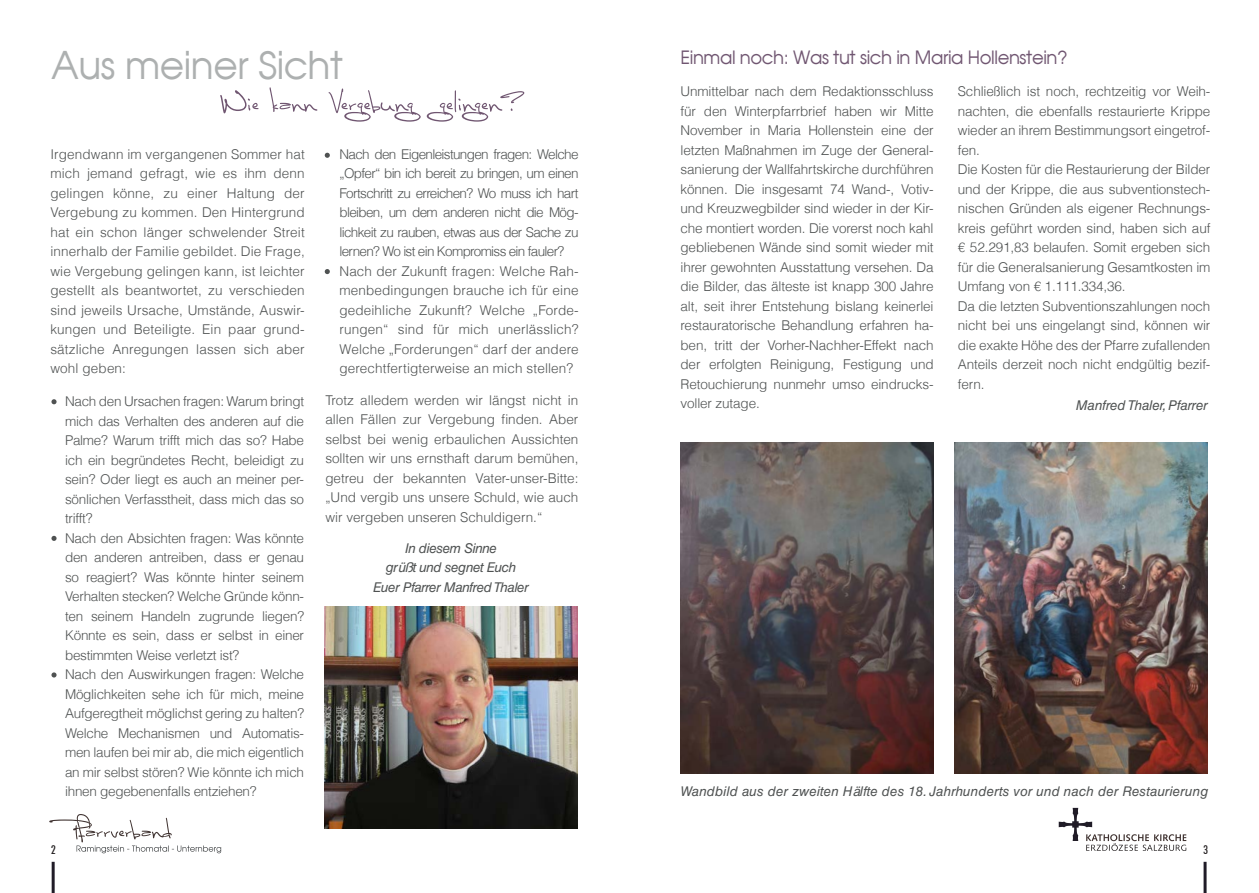
<style>
.page{position:relative;width:1259px;height:893px;background:#fff}
.page>*{position:absolute;margin:0;border:0;box-sizing:border-box;transform-origin:0 0}
.t1{font:37.5px "Avalon Plain";letter-spacing:-.01em;color:#adb0b0}
.t2{font:18px "Avalon Plain";letter-spacing:-.02em;color:#705671}
.t3{font:300 13.5px/19.5px "Helvetica LT";letter-spacing:-.02em;color:#4f5252;text-align:justify}
.t4{font:italic 13.5px/19.5px "Helvetica LT Std";letter-spacing:-.03em;color:#4f5252;text-align:center}
.t5{font:italic 13.5px "Helvetica LT Std";letter-spacing:-.01em;color:#4f5252}
.t6{font:italic 13.35px "Helvetica LT Std";letter-spacing:.01em;color:#4f5252}
.t7{font:500 condensed 12px "Futura BT";color:#231f20}
</style>
<div class="page">
<svg style="left:49px;top:814px;width:172px;height:39px"></svg>
<svg style="left:1058px;top:808px;width:128px;height:43px"></svg>
<hr style="left:1203px;top:862px;width:3px;height:31px;background:#201c27">
<hr style="left:52px;top:862px;width:3px;height:31px;background:#201c27">
<img style="left:325px;top:607px;width:252px;height:222px">
<svg style="left:325px;top:153px;width:5px;height:5px"></svg>
<svg style="left:325px;top:269px;width:5px;height:5px"></svg>
<svg style="left:51px;top:399px;width:6px;height:5px"></svg>
<svg style="left:51px;top:536px;width:6px;height:5px"></svg>
<svg style="left:51px;top:672px;width:6px;height:5px"></svg>
<svg style="left:220px;top:87px;width:304px;height:35px"></svg>
<img style="left:955px;top:442px;width:253px;height:331px">
<img style="left:680px;top:442px;width:253px;height:331px">
<h1 class="t1" style="left:51px;top:42px;width:293px">Aus meiner Sicht</h1>
<p class="t3" style="left:50px;top:144px;width:256px">Irgendwann im vergangenen Sommer hat mich jemand gefragt, wie es ihm denn gelingen könne, zu einer Haltung der Vergebung zu kommen. Den Hintergrund hat ein schon länger schwelender Streit innerhalb der Familie gebildet. Die Frage, wie Vergebung gelingen kann, ist leichter gestellt als beantwortet, zu verschieden sind jeweils Ursache, Umstände, Auswir&shy;kungen und Beteiligte. Ein paar grund&shy;sätzliche Anregungen lassen sich aber wohl geben:</p>
<p class="t3" style="left:65px;top:391px;width:241px;text-align:left">Nach den Ursachen fragen: Warum bringt mich das Verhalten des anderen auf die Palme? Warum trifft mich das so? Habe ich ein begründetes Recht, beleidigt zu sein? Oder liegt es auch an meiner per&shy;sönlichen Verfasstheit, dass mich das so trifft?<br>Nach den Absichten fragen: Was könnte den anderen antreiben, dass er genau so reagiert? Was könnte hinter seinem Verhalten stecken? Welche Gründe könn&shy;ten seinem Handeln zugrunde liegen?<br>Könnte es sein, dass er selbst in einer bestimmten Weise verletzt ist?<br>Nach den Auswirkungen fragen: Welche Möglichkeiten sehe ich für mich, meine Aufgeregtheit möglichst gering zu halten?<br>Welche Mechanismen und Automatis&shy;men laufen bei mir ab, die mich eigentlich an mir selbst stören? Wie könnte ich mich ihnen gegebenenfalls entziehen?</p>
<p class="t3" style="left:339px;top:144px;width:241px;text-align:left">Nach den Eigenleistungen fragen: Welche „Opfer“ bin ich bereit zu bringen, um einen Fortschritt zu erreichen? Wo muss ich hart bleiben, um dem anderen nicht die Mög&shy;lichkeit zu rauben, etwas aus der Sache zu lernen? Wo ist ein Kompromiss ein fauler?<br>Nach der Zukunft fragen: Welche Rah&shy;menbedingungen brauche ich für eine gedeihliche Zukunft? Welche „Forde&shy;rungen“ sind für mich unerlässlich?<br>Welche „Forderungen“ darf der andere gerechtfertigterweise an mich stellen?</p>
<p class="t3" style="left:325px;top:390px;width:255px">Trotz alledem werden wir längst nicht in allen Fällen zur Vergebung finden. Aber selbst bei wenig erbaulichen Aussichten sollten wir uns ernsthaft darum bemühen, getreu der bekannten Vater-unser-Bitte: „Und vergib uns unsere Schuld, wie auch wir vergeben unseren Schuldigern.“</p>
<p class="t4" style="left:373px;top:538px;width:157px">In diesem Sinne<br>grüßt und segnet Euch<br>Euer Pfarrer Manfred Thaler</p>
<h2 class="t2" style="left:680px;top:47px;width:389px">Einmal noch: Was tut sich in Maria Hollenstein?</h2>
<p class="t3" style="left:680px;top:82px;width:255px">Unmittelbar nach dem Redaktionsschluss für den Winterpfarrbrief haben wir Mitte November in Maria Hollenstein eine der letzten Maßnahmen im Zuge der General&shy;sanierung der Wallfahrtskirche durchführen können. Die insgesamt 74 Wand-, Votiv&shy;und Kreuzwegbilder sind wieder in der Kir&shy;che montiert worden. Die vorerst noch kahl gebliebenen Wände sind somit wieder mit ihrer gewohnten Ausstattung versehen. Da die Bilder, das älteste ist knapp 300 Jahre alt, seit ihrer Entstehung bislang keinerlei restauratorische Behandlung erfahren ha&shy;ben, tritt der Vorher-Nachher-Effekt nach der erfolgten Reinigung, Festigung und Retouchierung nunmehr umso eindrucks&shy;voller zutage.</p>
<p class="t3" style="left:958px;top:82px;width:254px;text-align:left">Schließlich ist noch, rechtzeitig vor Weih&shy;nachten, die ebenfalls restaurierte Krippe wieder an ihrem Bestimmungsort eingetrof&shy;fen.<br>Die Kosten für die Restaurierung der Bilder und der Krippe, die aus subventionstech&shy;nischen Gründen als eigener Rechnungs&shy;kreis geführt worden sind, haben sich auf € 52.291,83 belaufen. Somit ergeben sich für die Generalsanierung Gesamtkosten im Umfang von € 1.111.334,36.<br>Da die letzten Subventionszahlungen noch nicht bei uns eingelangt sind, können wir die exakte Höhe des der Pfarre zufallenden Anteils derzeit noch nicht endgültig bezif&shy;fern.</p>
<p class="t5" style="left:1075px;top:397px;width:134px">Manfred Thaler, Pfarrer</p>
<p class="t6" style="left:680px;top:784px;width:529px">Wandbild aus der zweiten Hälfte des 18. Jahrhunderts vor und nach der Restaurierung</p>
<p class="t7" style="left:51px;top:842px;width:6px">2</p>
<p class="t7" style="left:1203px;top:842px;width:6px">3</p>
</div>
